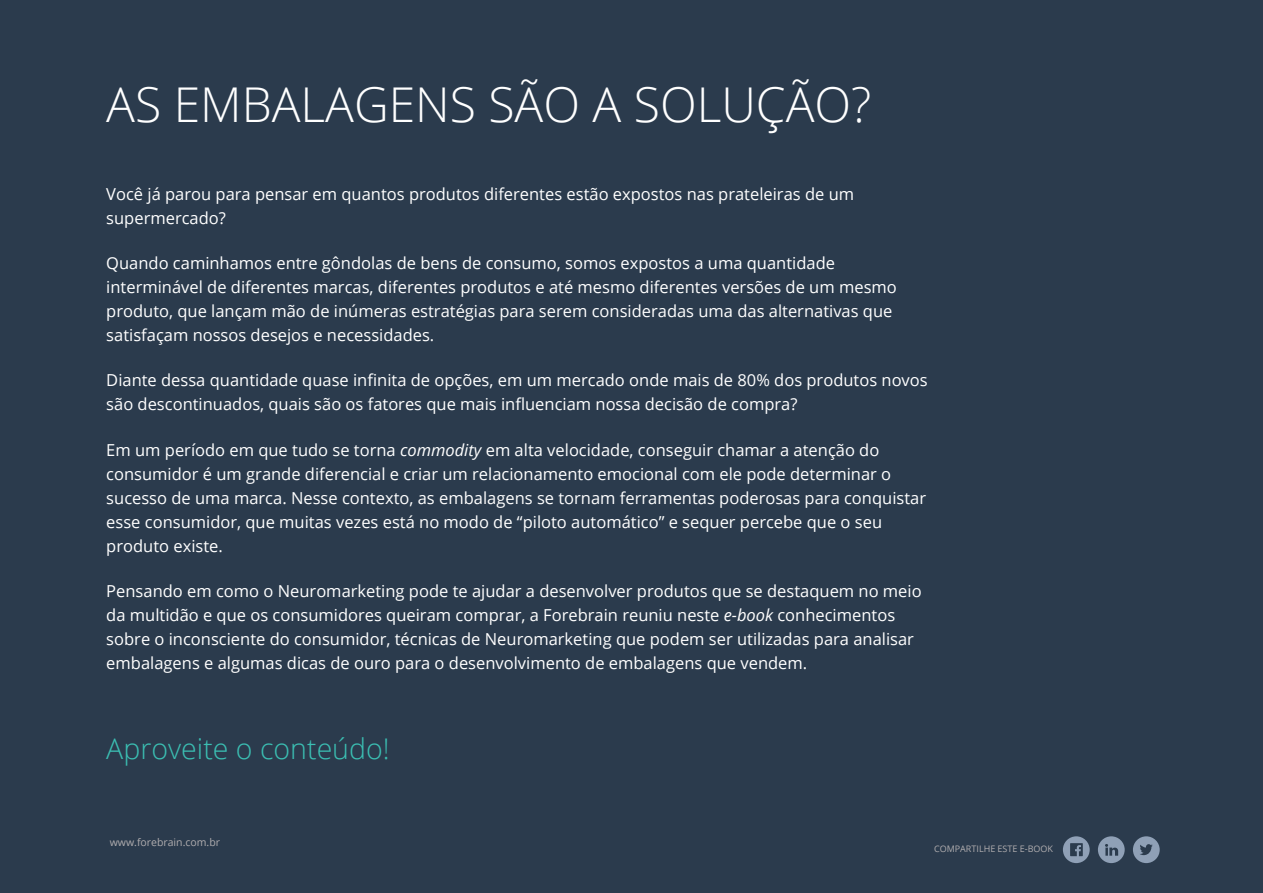
<style>
.page{position:relative;width:1263px;height:893px;background:#2b3b4d}
.page>*{position:absolute;margin:0;border:0;box-sizing:border-box;transform-origin:0 0}
.t1{font:300 48px "Open Sans";color:#fff}
.t2{font:300 28.5px "Open Sans";color:#3bbeb2}
.t3{font:16.5px/24px "Open Sans";color:#fff}
.t4{font:10.5px "Open Sans";color:#b0adaf}
.t5{font:9px "Open Sans";color:#b0adaf}
.s1{font-style:italic}
</style>
<div class="page">
<svg style="left:1063px;top:836px;width:27px;height:27px"></svg>
<svg style="left:1098px;top:836px;width:27px;height:27px"></svg>
<svg style="left:1133px;top:836px;width:27px;height:27px"></svg>
<h1 class="t1" style="left:106px;top:71px;width:766px">AS EMBALAGEN S SÃO A SOLUÇÃO?</h1>
<p class="t3" style="left:106px;top:181px;width:749px">Você já parou para pensar em quantos produtos diferentes estão expostos nas prateleiras de um supermercado?</p>
<p class="t3" style="left:106px;top:251px;width:792px">Quando caminhamos entre gôndolas de bens de consumo, somos expostos a uma quantidade interminável de diferentes marcas, diferentes produtos e até mesmo diferentes versões de um mesmo produto, que lançam mão de inúmeras estratégias para serem consideradas uma das alternativas que satisfaçam nossos desejos e necessidades.</p>
<p class="t3" style="left:106px;top:368px;width:823px">Diante dessa quantidade quase infinita de opções, em um mercado onde mais de 80% dos produtos novos são descontinuados, quais são os fatores que mais influenciam nossa decisão de compra?</p>
<p class="t3" style="left:106px;top:437px;width:821px">Em um período em que tudo se torna <span class="s1">commodity</span> em alta velocidade, conseguir chamar a atenção do consumidor é um grande diferencial e criar um relacionamento emocional com ele pode determinar o sucesso de uma marca. Nesse contexto, as embalagens se tornam ferramentas poderosas para conquistar esse consumidor, que muitas vezes está no modo de “piloto automático” e sequer percebe que o seu produto existe.</p>
<p class="t3" style="left:106px;top:578px;width:817px">Pensando em como o Neuromarketing pode te ajudar a desenvolver produtos que se destaquem no meio da multidão e que os consumidores queiram comprar, a Forebrain reuniu neste <span class="s1">e-book</span> conhecimentos sobre o inconsciente do consumidor, técnicas de Neuromarketing que podem ser utilizadas para analisar embalagens e algumas dicas de ouro para o desenvolvimento de embalagens que vendem.</p>
<h2 class="t2" style="left:106px;top:729px;width:285px">APROVEITE O CONTEÚDO!</h2>
<p class="t4" style="left:110px;top:835px;width:112px">www.forebrain.com.br</p>
<p class="t5" style="left:934px;top:843px;width:121px">Compartilhe este e-book</p>
</div>
